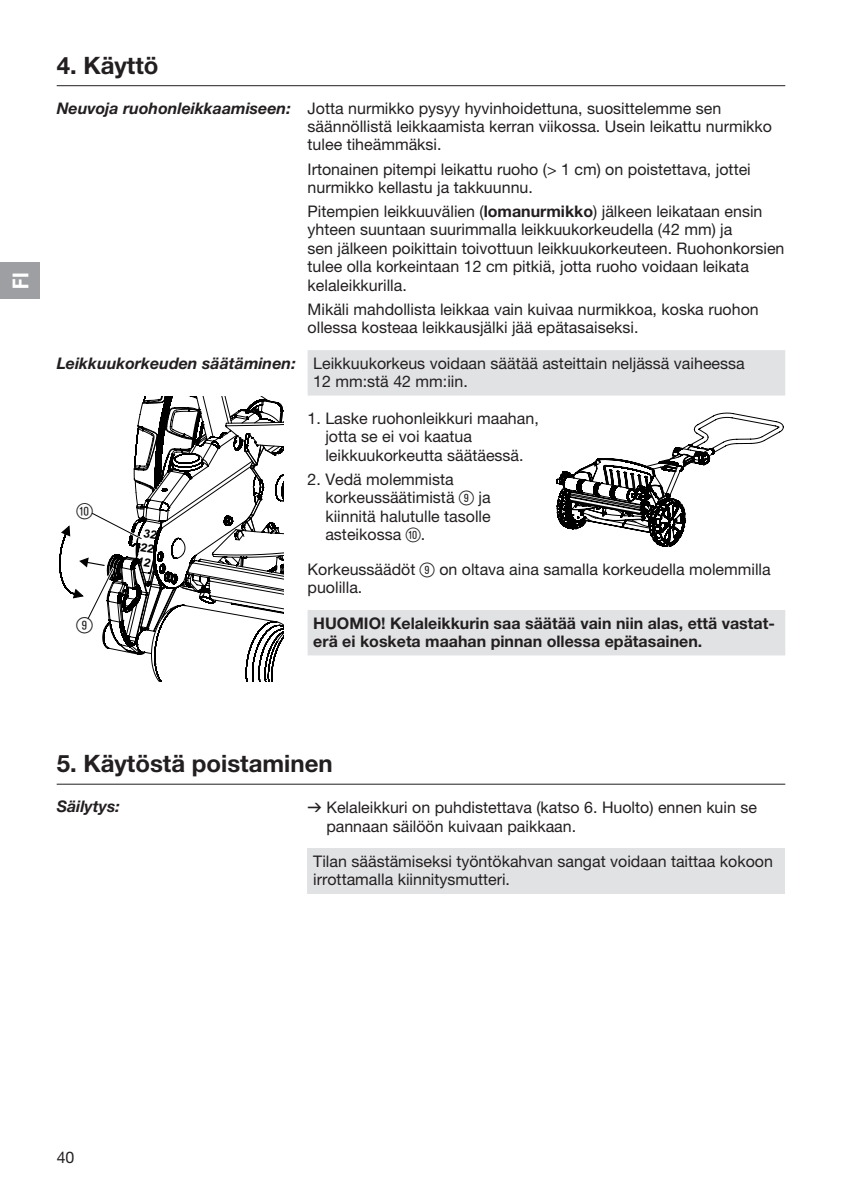
<style>
.page{position:relative;width:842px;height:1191px;background:#fff}
.page>*{position:absolute;margin:0;border:0;box-sizing:border-box;transform-origin:0 0}
.t1{font:700 24px "GARDENA Pro";color:#231f20}
.t2{font:22px "Ziffernim Kreisund Quadrat BQ";color:#231f20}
.t3{font:22px "GARDENA Pro Bo Cond";color:#fff}
.t4{font:16px/18.4px "GARDENA Pro";color:#231f20}
.t5{font:700 16px/18.4px "GARDENA Pro";color:#231f20}
.t6{font:italic 700 16px "GARDENA Pro";color:#231f20}
.s1{font-weight:700;font-style:italic}
.s2{font-weight:700}
.s3{font-family:"Ziffernim Kreisund Quadrat BQ";font-size:20px}
.s4{font-family:"Formdruck"}
</style>
<div class="page">
<svg style="left:308px;top:350px;width:477px;height:305px"></svg>
<hr style="left:57px;top:85px;width:728px;height:1px;background:#231f20">
<svg style="left:556px;top:412px;width:229px;height:139px"></svg>
<div style="left:308px;top:848px;width:477px;height:46px;background:#e1e2e4"></div>
<hr style="left:57px;top:783px;width:728px;height:1px;background:#231f20">
<div style="left:0;top:262px;width:40px;height:37px;background:#9d9fa2"></div>
<svg style="left:59px;top:397px;width:224px;height:284px"></svg>
<h2 class="t3" style="left:7px;top:289px;width:17px;rotate:-90deg">FI</h2>
<h1 class="t1" style="left:57px;top:50px;width:103px">4. Käyttö</h1>
<p class="t4" style="left:308px;top:98px;width:466px;text-indent:-251px"><span class="s1">Neuvoja ruohonleikkaamiseen:</span> Jotta nurmikko pysyy hyvinhoidettuna, suosittelemme sen säännöllistä leikkaamista kerran viikossa. Usein leikattu nurmikko tulee tiheämmäksi.</p>
<p class="t4" style="left:308px;top:159px;width:445px">Irtonainen pitempi leikattu ruoho (&gt; 1 cm) on poistettava, jottei nurmikko kellastu ja takkuunnu.</p>
<p class="t4" style="left:308px;top:202px;width:478px">Pitempien leikkuuvälien (<span class="s2">lomanurmikko</span>) jälkeen leikataan ensin yhteen suuntaan suurimmalla leikkuukorkeudella (42 mm) ja<br>sen jälkeen poikittain toivottuun leikkuukorkeuteen. Ruohonkorsien tulee olla korkeintaan 12 cm pitkiä, jotta ruoho voidaan leikata kelaleikkurilla.</p>
<p class="t4" style="left:308px;top:299px;width:453px">Mikäli mahdollista leikkaa vain kuivaa nurmikkoa, koska ruohon ollessa kosteaa leikkausjälki jää epätasaiseksi.</p>
<p class="t6" style="left:57px;top:353px;width:241px">Leikkuukorkeuden säätäminen:</p>
<p class="t4" style="left:313px;top:353px;width:433px">Leikkuukorkeus voidaan säätää asteittain neljässä vaiheessa<br>12 mm:stä 42 mm:iin.</p>
<p class="t4" style="left:325px;top:409px;width:215px;text-indent:-18px">1. Laske ruohonleikkuri maahan, jotta se ei voi kaatua leikkuukorkeutta säätäessä.</p>
<p class="t4" style="left:325px;top:470px;width:167px;text-indent:-18px">2. Vedä molemmista korkeussäätimistä <span class="s3">9</span> ja kiinnitä halutulle tasolle asteikossa <span class="s3">0</span>.</p>
<p class="t4" style="left:308px;top:559px;width:465px">Korkeussäädöt <span class="s3">9</span> on oltava aina samalla korkeudella molemmilla puolilla.</p>
<p class="t5" style="left:313px;top:613px;width:463px">HUOMIO! Kelaleikkurin saa säätää vain niin alas, että vastat&shy;erä ei kosketa maahan pinnan ollessa epätasainen.</p>
<h2 class="t2" style="left:76px;top:498px;width:18px">0</h2>
<h2 class="t2" style="left:77px;top:613px;width:18px">9</h2>
<h1 class="t1" style="left:57px;top:749px;width:277px">5. Käytöstä poistaminen</h1>
<p class="t6" style="left:57px;top:796px;width:65px">Säilytys:</p>
<p class="t4" style="left:326px;top:798px;width:432px;text-indent:-19px"><span class="s4">v</span> Kelaleikkuri on puhdistettava (katso 6. Huolto) ennen kuin se pannaan säilöön kuivaan paikkaan.</p>
<p class="t4" style="left:313px;top:852px;width:461px">Tilan säästämiseksi työntökahvan sangat voidaan taittaa kokoon irrottamalla kiinnitysmutteri.</p>
<p class="t4" style="left:57px;top:1147px;width:19px">40</p>
</div>
